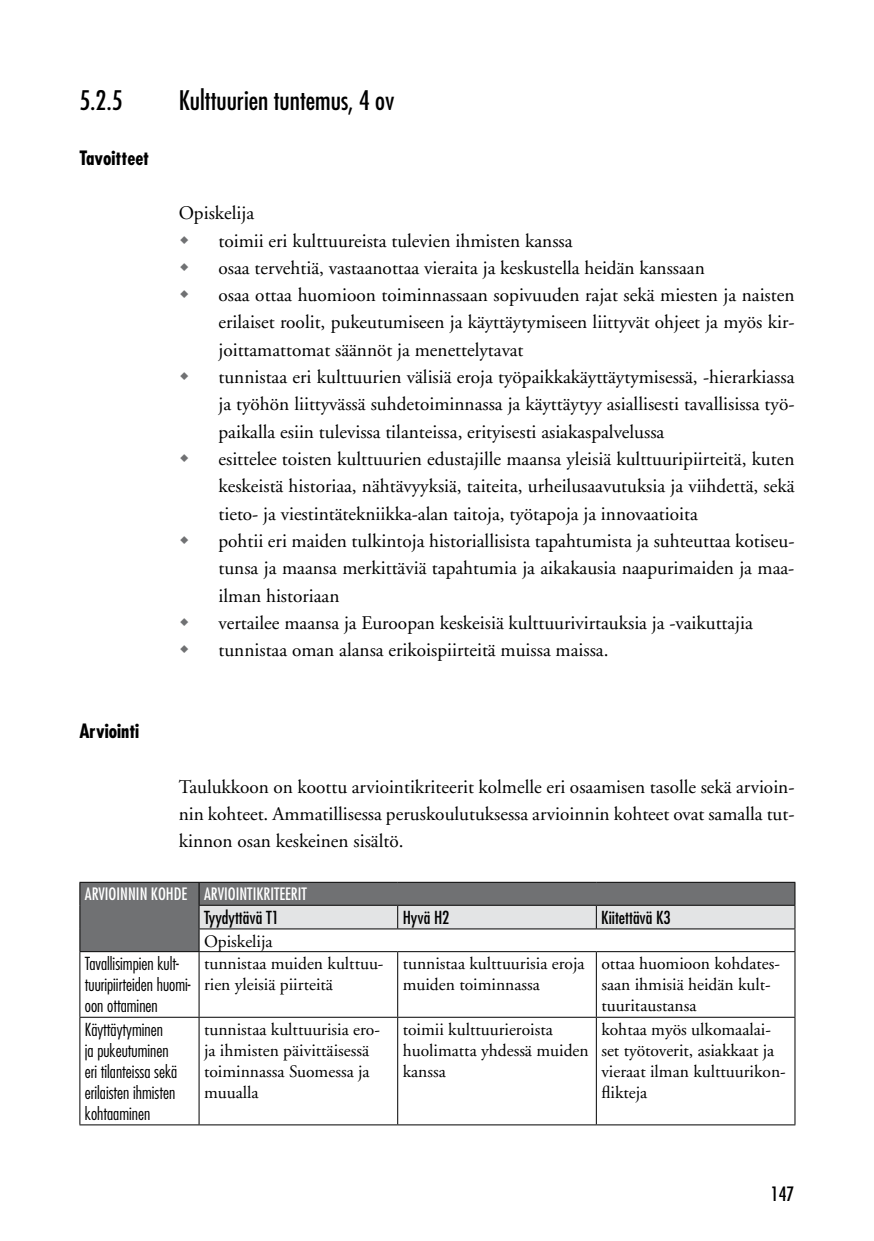
<style>
.page{position:relative;width:874px;height:1241px;background:#fff}
.page>*{position:absolute;margin:0;border:0;box-sizing:border-box;transform-origin:0 0}
.t1{font:condensed 26.25px "Futura";color:#000}
.t2{font:19.25px/27.3px "Adobe Garamond";color:#000}
.t3{font:700 condensed 19.25px "Futura";color:#000}
.t4{font:condensed 19.25px "Futura";color:#000}
.t5{font:17.5px/21px "Adobe Garamond";color:#000}
.t6{font:300 condensed 17.5px/21px "Futura";color:#000}
.t7{font:condensed 17.5px "Futura";color:#000}
.t8{font:condensed 16.62px "Futura";color:#fff}
</style>
<div class="page">
<div style="left:80px;top:882px;width:118px;height:69px;background:#707173"></div>
<hr style="left:79px;top:881px;width:120px;height:1px;background:#000">
<hr style="left:199px;top:881px;width:198px;height:1px;background:#000">
<hr style="left:397px;top:881px;width:199px;height:1px;background:#000">
<hr style="left:596px;top:881px;width:199px;height:1px;background:#000">
<svg style="left:79px;top:882px;width:1px;height:69px"></svg>
<svg style="left:198px;top:882px;width:597px;height:69px"></svg>
<hr style="left:79px;top:951px;width:120px;height:1px;background:#000">
<hr style="left:79px;top:951px;width:1px;height:65px;background:#000">
<hr style="left:199px;top:951px;width:198px;height:1px;background:#000">
<hr style="left:198px;top:951px;width:1px;height:65px;background:#000">
<hr style="left:397px;top:951px;width:199px;height:1px;background:#000">
<hr style="left:397px;top:951px;width:1px;height:65px;background:#000">
<hr style="left:596px;top:951px;width:199px;height:1px;background:#000">
<hr style="left:595px;top:951px;width:1px;height:65px;background:#000">
<hr style="left:794px;top:951px;width:1px;height:65px;background:#000">
<hr style="left:79px;top:1016px;width:120px;height:1px;background:#000">
<hr style="left:79px;top:1017px;width:1px;height:107px;background:#000">
<hr style="left:199px;top:1016px;width:198px;height:1px;background:#000">
<hr style="left:198px;top:1017px;width:1px;height:107px;background:#000">
<hr style="left:397px;top:1016px;width:199px;height:1px;background:#000">
<hr style="left:397px;top:1017px;width:1px;height:107px;background:#000">
<hr style="left:596px;top:1016px;width:199px;height:1px;background:#000">
<hr style="left:595px;top:1017px;width:1px;height:107px;background:#000">
<hr style="left:794px;top:1017px;width:1px;height:107px;background:#000">
<hr style="left:79px;top:1124px;width:120px;height:1px;background:#000">
<hr style="left:199px;top:1124px;width:198px;height:1px;background:#000">
<hr style="left:397px;top:1124px;width:199px;height:1px;background:#000">
<hr style="left:596px;top:1124px;width:199px;height:1px;background:#000">
<h1 class="t1" style="left:79px;top:84px;width:45px">5.2.5</h1>
<h1 class="t1" style="left:179px;top:84px;width:217px">Kulttuurien tuntemus, 4 ov</h1>
<p class="t3" style="left:79px;top:145px;width:71px">Tavoitteet</p>
<p class="t3" style="left:79px;top:719px;width:61px">Arviointi</p>
<p class="t2" style="left:218px;top:200px;width:577px;text-indent:-40px">Opiskelija<br>toimii eri kulttuureista tulevien ihmisten kanssa<br>osaa tervehtiä, vastaanottaa vieraita ja keskustella heidän kanssaan<br>osaa ottaa huomioon toiminnassaan sopivuuden rajat sekä miesten ja naisten erilaiset roolit, pukeutumiseen ja käyttäytymiseen liittyvät ohjeet ja myös kir&shy;joittamattomat säännöt ja menettelytavat<br>tunnistaa eri kulttuurien välisiä eroja työpaikkakäyttäytymisessä, -hierarkiassa ja työhön liittyvässä suhdetoiminnassa ja käyttäytyy asiallisesti tavallisissa työ&shy;paikalla esiin tulevissa tilanteissa, erityisesti asiakaspalvelussa<br>esittelee toisten kulttuurien edustajille maansa yleisiä kulttuuripiirteitä, kuten keskeistä historiaa, nähtävyyksiä, taiteita, urheilusaavutuksia ja viihdettä, sekä tieto- ja viestintätekniikka-alan taitoja, työtapoja ja innovaatioita<br>pohtii eri maiden tulkintoja historiallisista tapahtumista ja suhteuttaa kotiseu&shy;tunsa ja maansa merkittäviä tapahtumia ja aikakausia naapurimaiden ja maa&shy;ilman historiaan<br>vertailee maansa ja Euroopan keskeisiä kulttuurivirtauksia ja -vaikuttajia tunnistaa oman alansa erikoispiirteitä muissa maissa.</p>
<p class="t2" style="left:179px;top:773px;width:617px;text-align:justify">Taulukkoon on koottu arviointikriteerit kolmelle eri osaamisen tasolle sekä arvioin&shy;nin kohteet. Ammatillisessa peruskoulutuksessa arvioinnin kohteet ovat samalla tut&shy;kinnon osan keskeinen sisältö.</p>
<p class="t8" style="left:85px;top:884px;width:14px">Arvioinnin</p>
<p class="t8" style="left:151px;top:884px;width:9px">kohde</p>
<p class="t8" style="left:204px;top:884px;width:14px">Arviointikriteerit</p>
<p class="t7" style="left:204px;top:906px;width:76px">Tyydyttävä T1</p>
<p class="t7" style="left:402px;top:906px;width:48px">Hyvä H2</p>
<p class="t7" style="left:601px;top:906px;width:71px">Kiitettävä K3</p>
<p class="t5" style="left:204px;top:930px;width:70px">Opiskelija</p>
<p class="t6" style="left:85px;top:953px;width:107px">Tavallisimpien kult&shy;tuuripiirteiden huomi&shy;oon ottaminen</p>
<p class="t5" style="left:204px;top:953px;width:181px">tunnistaa muiden kulttuu&shy;rien yleisiä piirteitä</p>
<p class="t5" style="left:402px;top:953px;width:183px">tunnistaa kulttuurisia eroja muiden toiminnassa</p>
<p class="t5" style="left:601px;top:953px;width:180px">ottaa huomioon kohdates&shy;saan ihmisiä heidän kult&shy;tuuritaustansa</p>
<p class="t6" style="left:85px;top:1018px;width:94px">Käyttäytyminen<br>ja pukeutuminen eri tilanteissa sekä erilaisten ihmisten kohtaaminen</p>
<p class="t5" style="left:204px;top:1019px;width:177px">tunnistaa kulttuurisia ero&shy;ja ihmisten päivittäisessä toiminnassa Suomessa ja muualla</p>
<p class="t5" style="left:402px;top:1019px;width:187px">toimii kulttuurieroista huolimatta yhdessä muiden kanssa</p>
<p class="t5" style="left:601px;top:1019px;width:186px">kohtaa myös ulkomaalai&shy;set työtoverit, asiakkaat ja vieraat ilman kulttuurikon&shy;flikteja</p>
<p class="t4" style="left:770px;top:1182px;width:25px">147</p>
</div>
